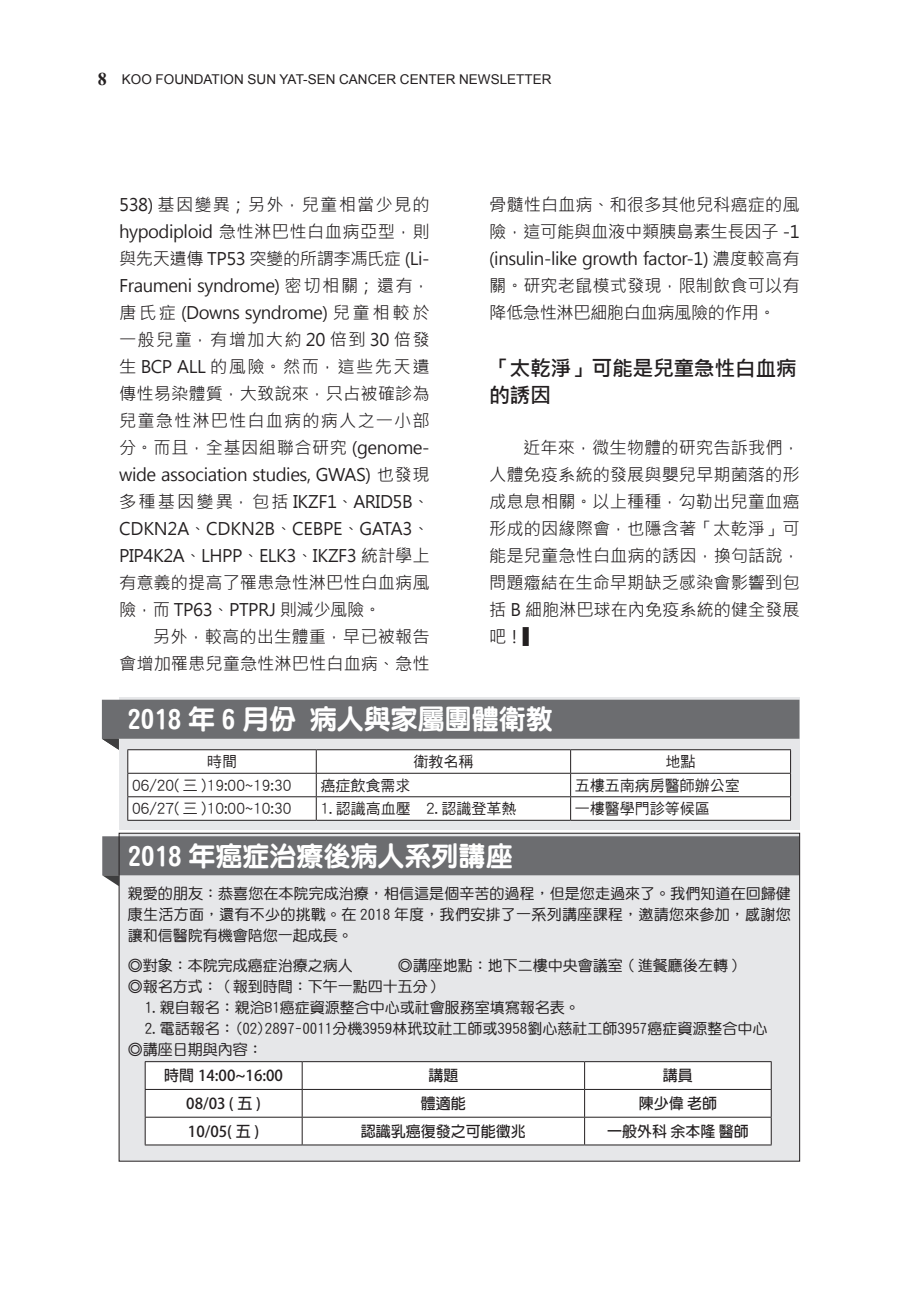
<style>
.page{position:relative;width:906px;height:1289px;background:#fff}
.page>*{position:absolute;margin:0;border:0;box-sizing:border-box;transform-origin:0 0}
.t1{font:27px "DF Li Yuan W8 WIN BF";color:#fff}
.t2{font:700 21px/27px "Microsoft Jheng Hei";letter-spacing:-.025em;color:#231f20}
.t3{font:17.25px/27px "Microsoft Jheng Hei";color:#231f20;text-align:justify}
.t4{font:15px/21px "DF Yuan W5 WIN BF";color:#231f20;text-align:justify}
.t5{font:15px "DF Hei W5 WINP BF";color:#231f20}
.t6{font:700 15px "Adobe Fan Heiti Std";color:#231f20}
.t7{font:13.5px "Arial";color:#231f20}
.s1{font-family:"Times New Roman";font-weight:700;font-size:18px}
</style>
<div class="page">
<div style="left:119px;top:696px;width:680px;height:133px;background:#e6e7e9"></div>
<div style="left:102px;top:699px;width:697px;height:39px;background:#6c6d70"></div>
<svg style="left:128px;top:750px;width:662px;height:70px;background:#f9f9f9"></svg>
<hr style="left:127px;top:749px;width:189px;height:1px;background:#231f20">
<hr style="left:316px;top:749px;width:254px;height:1px;background:#231f20">
<hr style="left:570px;top:749px;width:221px;height:1px;background:#231f20">
<hr style="left:127px;top:773px;width:189px;height:1px;background:#231f20">
<hr style="left:316px;top:773px;width:254px;height:1px;background:#231f20">
<hr style="left:570px;top:773px;width:221px;height:1px;background:#231f20">
<hr style="left:127px;top:796px;width:189px;height:1px;background:#231f20">
<svg style="left:127px;top:750px;width:1px;height:70px"></svg>
<hr style="left:316px;top:796px;width:254px;height:1px;background:#231f20">
<svg style="left:316px;top:750px;width:1px;height:70px"></svg>
<hr style="left:570px;top:796px;width:221px;height:1px;background:#231f20">
<svg style="left:570px;top:750px;width:1px;height:70px"></svg>
<svg style="left:790px;top:750px;width:1px;height:70px"></svg>
<hr style="left:127px;top:820px;width:189px;height:1px;background:#231f20">
<hr style="left:316px;top:820px;width:254px;height:1px;background:#231f20">
<hr style="left:570px;top:820px;width:221px;height:1px;background:#231f20">
<svg style="left:102px;top:738px;width:17px;height:11px"></svg>
<div style="left:119px;top:833px;width:680px;height:328px;background:#e6e7e9"></div>
<div style="left:102px;top:836px;width:697px;height:39px;background:#6c6d70"></div>
<div style="left:146px;top:1062px;width:625px;height:82px;background:#fff"></div>
<hr style="left:145px;top:1061px;width:157px;height:1px;background:#231f20">
<hr style="left:302px;top:1061px;width:282px;height:1px;background:#231f20">
<hr style="left:584px;top:1061px;width:187px;height:1px;background:#231f20">
<hr style="left:145px;top:1089px;width:157px;height:1px;background:#231f20">
<hr style="left:302px;top:1089px;width:282px;height:1px;background:#231f20">
<hr style="left:584px;top:1089px;width:187px;height:1px;background:#231f20">
<hr style="left:145px;top:1116px;width:157px;height:1px;background:#231f20">
<svg style="left:145px;top:1062px;width:1px;height:82px"></svg>
<hr style="left:302px;top:1116px;width:282px;height:1px;background:#231f20">
<svg style="left:302px;top:1062px;width:1px;height:82px"></svg>
<hr style="left:584px;top:1116px;width:187px;height:1px;background:#231f20">
<svg style="left:584px;top:1062px;width:1px;height:82px"></svg>
<svg style="left:771px;top:1062px;width:1px;height:82px"></svg>
<hr style="left:145px;top:1144px;width:157px;height:1px;background:#231f20">
<hr style="left:302px;top:1144px;width:282px;height:1px;background:#231f20">
<hr style="left:584px;top:1144px;width:187px;height:1px;background:#231f20">
<svg style="left:102px;top:875px;width:17px;height:11px"></svg>
<p class="t7" style="left:98px;top:70px;width:455px"><span class="s1">8</span> KOO FOUNDATION SUN YAT-SEN CANCER CENTER NEWSLETTER</p>
<p class="t3" style="left:119px;top:191px;width:312px">538) 基因變異；另外，兒童相當少見的hypodiploid 急性淋巴性白血病亞型，則與先天遺傳 TP53 突變的所謂李馮氏症 (Li-Fraumeni syndrome) 密切相關；還有，唐氏症 (Downs syndrome) 兒童相較於一般兒童，有增加大約 20 倍到 30 倍發生 BCP ALL 的風險。然而，這些先天遺傳性易染體質，大致說來，只占被確診為兒童急性淋巴性白血病的病人之一小部分。而且，全基因組聯合研究 (genome&shy;wide association studies, GWAS) 也發現多種基因變異，包括 IKZF1、ARID5B、CDKN2A、CDKN2B、CEBPE、GATA3、PIP4K2A、LHPP、ELK3、IKZF3 統計學上有意義的提高了罹患急性淋巴性白血病風險，而 TP63、PTPRJ 則減少風險。</p>
<p class="t3" style="left:119px;top:623px;width:312px;text-align:right">另外，較高的出生體重，早已被報告<br>會增加罹患兒童急性淋巴性白血病、急性</p>
<p class="t3" style="left:489px;top:191px;width:312px">骨髓性白血病、和很多其他兒科癌症的風險，這可能與血液中類胰島素生長因子 -1 (insulin-like growth factor-1) 濃度較高有關。研究老鼠模式發現，限制飲食可以有降低急性淋巴細胞白血病風險的作用。</p>
<p class="t2" style="left:489px;top:355px;width:309px">「太乾淨」可能是兒童急性白血病的誘因</p>
<p class="t3" style="left:489px;top:434px;width:312px;text-indent:34px">近年來，微生物體的研究告訴我們，人體免疫系統的發展與嬰兒早期菌落的形成息息相關。以上種種，勾勒出兒童血癌形成的因緣際會，也隱含著「太乾淨」可能是兒童急性白血病的誘因，換句話說，問題癥結在生命早期缺乏感染會影響到包括 B 細胞淋巴球在內免疫系統的健全發展吧！▌</p>
<h1 class="t1" style="left:127px;top:705px;width:427px">2018 年 6 月份 病人與家屬團體衛教</h1>
<p class="t5" style="left:207px;top:754px;width:31px">時間</p>
<p class="t5" style="left:413px;top:754px;width:61px">衛教名稱</p>
<p class="t5" style="left:665px;top:754px;width:31px">地點</p>
<p class="t5" style="left:132px;top:777px;width:161px">06/20( 三 )19:00~19:30</p>
<p class="t5" style="left:320px;top:777px;width:91px">癌症飲食需求</p>
<p class="t5" style="left:575px;top:777px;width:166px">五樓五南病房醫師辦公室</p>
<p class="t5" style="left:132px;top:801px;width:161px">06/27( 三 )10:00~10:30</p>
<p class="t5" style="left:320px;top:801px;width:197px">1. 認識高血壓　2. 認識登革熱</p>
<p class="t5" style="left:575px;top:801px;width:136px">一樓醫學門診等候區</p>
<h1 class="t1" style="left:128px;top:841px;width:386px">2018 年癌症治療後病人系列講座</h1>
<p class="t4" style="left:128px;top:883px;width:664px">親愛的朋友：恭喜您在本院完成治療，相信這是個辛苦的過程，但是您走過來了。我們知道在回歸健康生活方面，還有不少的挑戰。在 2018 年度，我們安排了一系列講座課程，邀請您來參加，感謝您讓和信醫院有機會陪您一起成長。</p>
<p class="t4" style="left:128px;top:955px;width:226px">◎對象：本院完成癌症治療之病人</p>
<p class="t4" style="left:398px;top:955px;width:343px">◎講座地點：地下二樓中央會議室 ( 進餐廳後左轉 )</p>
<p class="t4" style="left:128px;top:976px;width:316px">◎報名方式：（報到時間：下午一點四十五分）</p>
<p class="t4" style="left:145px;top:997px;width:436px">1.親自報名：親洽B1癌症資源整合中心或社會服務室填寫報名表。</p>
<p class="t4" style="left:145px;top:1018px;width:624px">2.電話報名：(02)2897-0011分機3959林玳玟社工師或3958劉心慈社工師3957癌症資源整合中心</p>
<p class="t4" style="left:128px;top:1039px;width:136px">◎講座日期與內容：</p>
<p class="t6" style="left:164px;top:1066px;width:120px">時間 14:00~16:00</p>
<p class="t6" style="left:428px;top:1066px;width:31px">講題</p>
<p class="t6" style="left:663px;top:1066px;width:31px">講員</p>
<p class="t6" style="left:186px;top:1094px;width:76px">08/03 ( 五 )</p>
<p class="t6" style="left:421px;top:1094px;width:46px">體適能</p>
<p class="t6" style="left:639px;top:1094px;width:80px">陳少偉 老師</p>
<p class="t6" style="left:188px;top:1122px;width:73px">10/05( 五 )</p>
<p class="t6" style="left:361px;top:1122px;width:166px">認識乳癌復發之可能徵兆</p>
<p class="t6" style="left:607px;top:1122px;width:143px">一般外科 余本隆 醫師</p>
</div>
